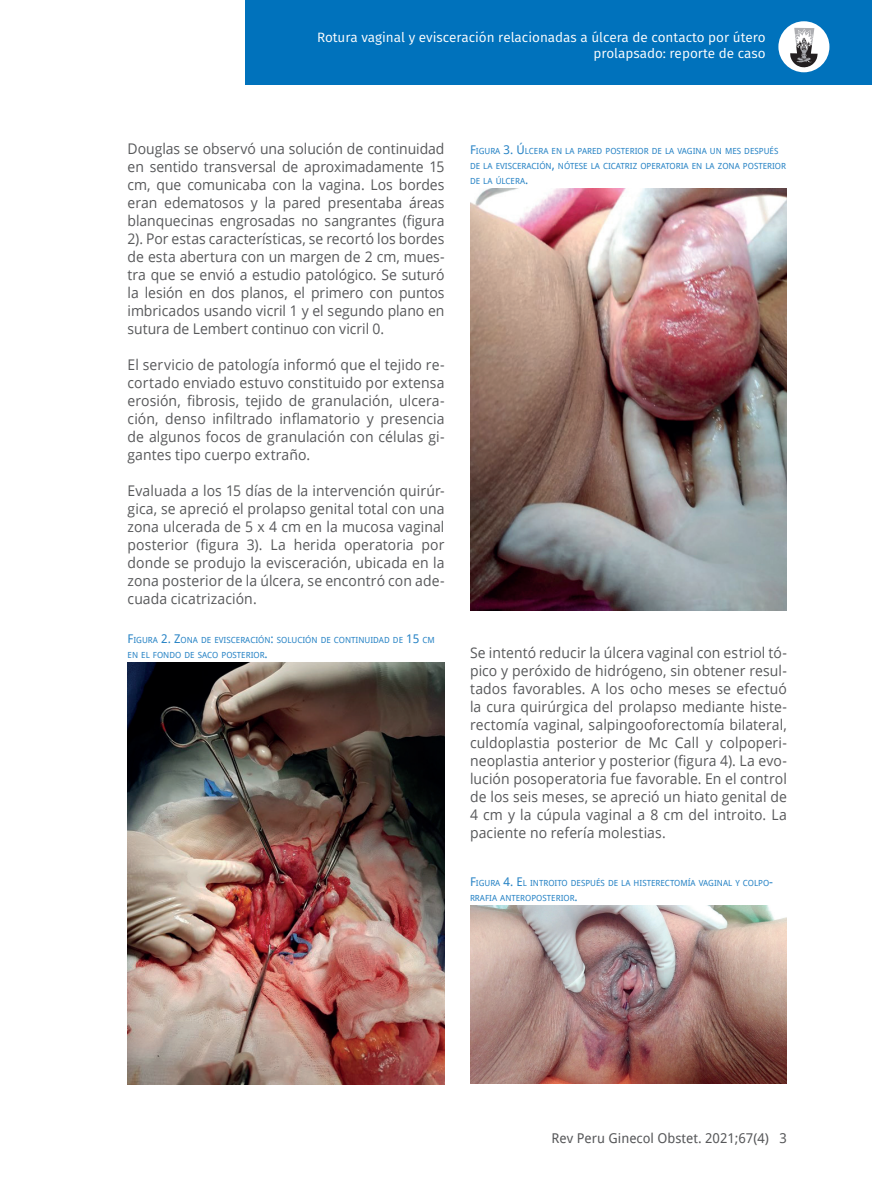
<style>
.page{position:relative;width:872px;height:1191px;background:#fff}
.page>*{position:absolute;margin:0;border:0;box-sizing:border-box;transform-origin:0 0}
.t1{font:14.7px/18px "Open Sans";letter-spacing:.005em;color:#57585a;text-align:justify;scale:.95 1}
.t2{font:13.5px/16.2px "Fira Sans";color:#fff;text-align:right}
.t3{font:13.5px "Droid Sans";color:#57585a}
.t4{font:8.4px/15px "Droid Sans";color:#2783c5}
.s1{font-size:12px}
</style>
<div class="page">
<div style="left:246px;top:0;width:626px;height:85px;background:#0072bc"></div>
<div style="left:778px;top:21px;width:51px;height:51px;background:#fff;border-radius:50%"></div>
<svg style="left:790px;top:28px;width:28px;height:40px"></svg>
<img style="left:470px;top:905px;width:317px;height:178px">
<img style="left:470px;top:188px;width:317px;height:422px">
<img style="left:128px;top:662px;width:316px;height:422px">
<p class="t2" style="left:317px;top:29px;width:450px">Rotura vaginal y evisceración relacionadas a úlcera de contacto por útero prolapsado: reporte de caso</p>
<p class="t1" style="left:128px;top:139px;width:335px">Douglas se observó una solución de continuidad en sentido transversal de aproximadamente 15 cm, que comunicaba con la vagina. Los bordes eran edematosos y la pared presentaba áreas blanquecinas engrosadas no sangrantes (figura 2). Por estas características, se recortó los bordes de esta abertura con un margen de 2 cm, mues&shy;tra que se envió a estudio patológico. Se suturó la lesión en dos planos, el primero con puntos imbricados usando vicril 1 y el segundo plano en sutura de Lembert continuo con vicril 0.</p>
<p class="t1" style="left:128px;top:355px;width:335px">El servicio de patología informó que el tejido re&shy;cortado enviado estuvo constituido por extensa erosión, fibrosis, tejido de granulación, ulcera&shy;ción, denso infiltrado inflamatorio y presencia de algunos focos de granulación con células gi&shy;gantes tipo cuerpo extraño.</p>
<p class="t1" style="left:128px;top:481px;width:335px">Evaluada a los 15 días de la intervención quirúr&shy;gica, se apreció el prolapso genital total con una zona ulcerada de 5 x 4 cm en la mucosa vaginal posterior (figura 3). La herida operatoria por donde se produjo la evisceración, ubicada en la zona posterior de la úlcera, se encontró con ade&shy;cuada cicatrización.</p>
<p class="t4" style="left:128px;top:632px;width:309px"><span class="s1">F</span>IGURA <span class="s1">2. Z</span>ONA DE EVISCERACIÓN<span class="s1">:</span> SOLUCIÓN DE CONTINUIDAD DE <span class="s1">15</span> CM<br>EN EL FONDO DE SACO POSTERIOR<span class="s1">.</span></p>
<p class="t4" style="left:470px;top:143px;width:317px"><span class="s1">F</span>IGURA <span class="s1">3. Ú</span>LCERA EN LA PARED POSTERIOR DE LA VAGINA UN MES DESPUÉS<br>DE LA EVISCE RACIÓN<span class="s1">,</span> NÓTESE LA CICATRIZ OPE RATORIA E N LA ZONA POSTE RIOR<br>DE LA Ú LCERA<span class="s1">.</span></p>
<p class="t1" style="left:470px;top:643px;width:335px">Se intentó reducir la úlcera vaginal con estriol tó&shy;pico y peróxido de hidrógeno, sin obtener resul&shy;tados favorables. A los ocho meses se efectuó la cura quirúrgica del prolapso mediante histe&shy;rectomía vaginal, salpingooforectomía bilateral, culdoplastia posterior de Mc Call y colpoperi&shy;neoplastia anterior y posterior (figura 4). La evo&shy;lución posoperatoria fue favorable. En el control de los seis meses, se apreció un hiato genital de 4 cm y la cúpula vaginal a 8 cm del introito. La paciente no refería molestias.</p>
<p class="t4" style="left:470px;top:875px;width:305px"><span class="s1">F</span>IGURA <span class="s1">4. E</span>L INTROITO DESPUÉS DE LA HISTE RECTOMÍA VAGINAL Y COLPO<span class="s1">-<br></span>RRAFIA ANTE ROPOSTE RIOR<span class="s1">.</span></p>
<p class="t3" style="left:551px;top:1128px;width:237px">Rev Peru Ginecol Obstet. 2021;67(4) 3</p>
</div>
